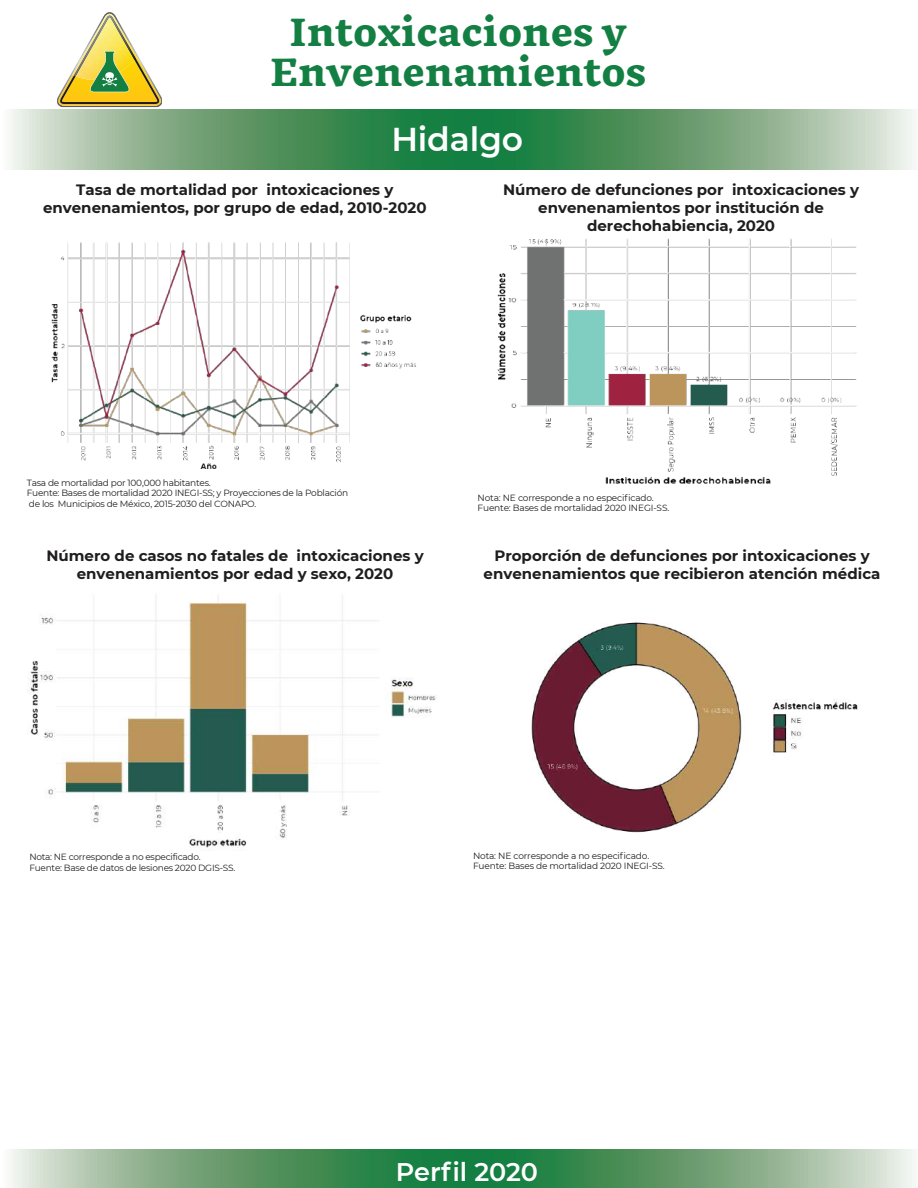
<style>
.page{position:relative;width:918px;height:1188px;background:#fff}
.page>*{position:absolute;margin:0;border:0;box-sizing:border-box;transform-origin:0 0}
.t1{font:900 39px/40.5px "GMX";color:#137f42;text-align:center}
.t2{font:600 33px "Montserrat";letter-spacing:-.005em;color:#fff}
.t3{font:600 25.5px "Montserrat";letter-spacing:-.005em;color:#fff}
.t4{font:700 15px/18px "Montserrat";color:#201d1e;text-align:center}
.t5{font:9px/10.8px "Montserrat";letter-spacing:-.03em;color:#201d1e}
.t6{font:9px/10.8px "Montserrat";letter-spacing:-.03em;color:#231f20}
.s1{font-style:inherit}
</style>
<div class="page">
<svg style="left:11px;top:109px;width:905px;height:60px;background:#6da379"></svg>
<svg style="left:11px;top:1149px;width:905px;height:39px;background:#6da379"></svg>
<svg style="left:57px;top:12px;width:105px;height:95px"></svg>
<img style="left:51px;top:242px;width:365px;height:227px">
<img style="left:497px;top:238px;width:360px;height:246px">
<img style="left:531px;top:622px;width:329px;height:211px">
<img style="left:27px;top:595px;width:410px;height:255px">
<h1 class="t1" style="left:269px;top:12px;width:378px">Intoxicaciones y<br>Envenenamientos</h1>
<h2 class="t2" style="left:391px;top:116px;width:133px">Hidalgo</h2>
<p class="t4" style="left:43px;top:179px;width:385px">Tasa de mortalidad por intoxicaciones y envenenamientos, por grupo de edad, 2010-2020</p>
<p class="t4" style="left:503px;top:179px;width:357px">Número de defunciones por intoxicaciones y envenenamientos por institución de derechohabiencia, 2020</p>
<p class="t5" style="left:27px;top:477px;width:323px">Tasa de mortalidad por 100,000 habitantes<span class="s1">.<br></span>Fuente: Bases de mortalidad 2020 INEGI-SS; y Proyecciones de la Población de los Municipios de México, 2015-2030 del CONAPO.</p>
<p class="t5" style="left:478px;top:492px;width:193px">Nota: NE corresponde a no especificado.<br>Fuente: Bases de mortalidad 2020 INEGI-SS<span class="s1">.</span></p>
<p class="t4" style="left:46px;top:546px;width:379px">Número de casos no fatales de intoxicaciones y envenenamientos por edad y sexo, 2020</p>
<p class="t4" style="left:484px;top:546px;width:398px">Proporción de defunciones por intoxicaciones y envenenamientos que recibieron atención médica</p>
<p class="t6" style="left:29px;top:851px;width:208px">Nota: NE corresponde a no especificado.<br>Fuente: Base de datos de lesiones 2020 DGIS-SS.</p>
<p class="t5" style="left:473px;top:850px;width:193px">Nota: NE corresponde a no especificado.<br>Fuente: Bases de mortalidad 2020 INEGI-SS<span class="s1">.</span></p>
<h3 class="t3" style="left:396px;top:1153px;width:144px">Perfil 2020</h3>
</div>
